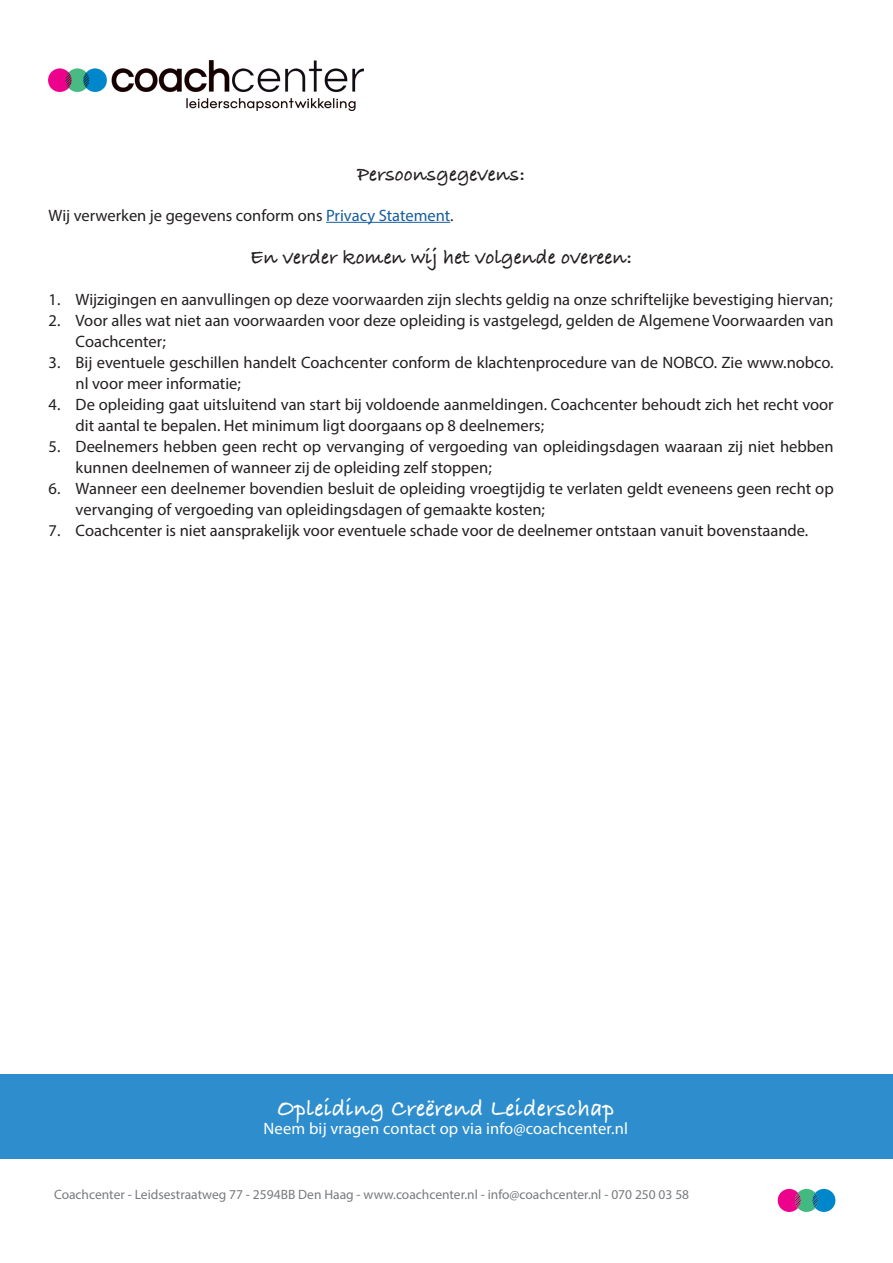
<style>
.page{position:relative;width:893px;height:1263px;background:#fff}
.page>*{position:absolute;margin:0;border:0;box-sizing:border-box;transform-origin:0 0}
.t1{font:700 24px "Bradley Hand ITCTT";letter-spacing:.01em;color:#fff}
.t2{font:700 21px "Bradley Hand ITCTT";color:#231f20}
.t3{font:16.5px/21px "Myriad Pro";color:#231f20}
.t4{font:16.5px "Myriad Pro";letter-spacing:.01em;color:#fff}
.t5{font:13.5px "Myriad Pro";color:#787a7d}
.s1{color:#175d9e}
</style>
<div class="page">
<svg style="left:778px;top:1189px;width:57px;height:23px"></svg>
<div style="left:0;top:1074px;width:893px;height:84px;background:#2e8ecd"></div>
<hr style="left:326px;top:222px;width:124px;height:1px;background:#175d9e">
<img style="left:49px;top:60px;width:315px;height:51px">
<p class="t2" style="left:357px;top:158px;width:169px">Persoonsgegevens:</p>
<p class="t3" style="left:49px;top:204px;width:407px">Wij verwerken je gegevens conform ons <span class="s1">Privacy Statement</span>.</p>
<p class="t2" style="left:250px;top:241px;width:383px">En verder komen wij het volgende overeen:</p>
<p class="t3" style="left:49px;top:288px;width:786px">1. Wijzigingen en aanvullingen op deze voorwaarden zijn slechts geldig na onze schriftelijke bevestiging hiervan;</p>
<p class="t3" style="left:76px;top:309px;width:759px;text-indent:-27px">2. Voor alles wat niet aan voorwaarden voor deze opleiding is vastgelegd, gelden de Algemene Voorwaarden van<br>Coachcenter;</p>
<p class="t3" style="left:76px;top:351px;width:759px;text-indent:-27px">3. Bij eventuele geschillen handelt Coachcenter conform de klachtenprocedure van de NOBCO. Zie www.nobco. nl voor meer informatie;</p>
<p class="t3" style="left:76px;top:393px;width:759px;text-indent:-27px">4. De opleiding gaat uitsluitend van start bij voldoende aanmeldingen. Coachcenter behoudt zich het recht voor dit aantal te bepalen. Het minimum ligt doorgaans op 8 deelnemers;</p>
<p class="t3" style="left:76px;top:435px;width:759px;text-indent:-27px">5. Deelnemers hebben geen recht op vervanging of vergoeding van opleidingsdagen waaraan zij niet hebben kunnen deelnemen of wanneer zij de opleiding zelf stoppen;</p>
<p class="t3" style="left:76px;top:477px;width:759px;text-indent:-27px">6. Wanneer een deelnemer bovendien besluit de opleiding vroegtijdig te verlaten geldt eveneens geen recht op vervanging of vergoeding van opleidingsdagen of gemaakte kosten;</p>
<p class="t3" style="left:49px;top:519px;width:761px">7. Coachcenter is niet aansprakelijk voor eventuele schade voor de deelnemer ontstaan vanuit bovenstaande.</p>
<p class="t1" style="left:277px;top:1089px;width:339px">Opleiding Creërend Leiderschap</p>
<p class="t4" style="left:264px;top:1119px;width:366px">Neem bij vragen contact op via info@coachcenter.nl</p>
<p class="t5" style="left:54px;top:1186px;width:637px">Coachcenter - Leidsestraatweg 77 - 2594BB Den Haag - www.coachcenter.nl - info@coachcenter.nl - 070 250 03 58</p>
</div>
